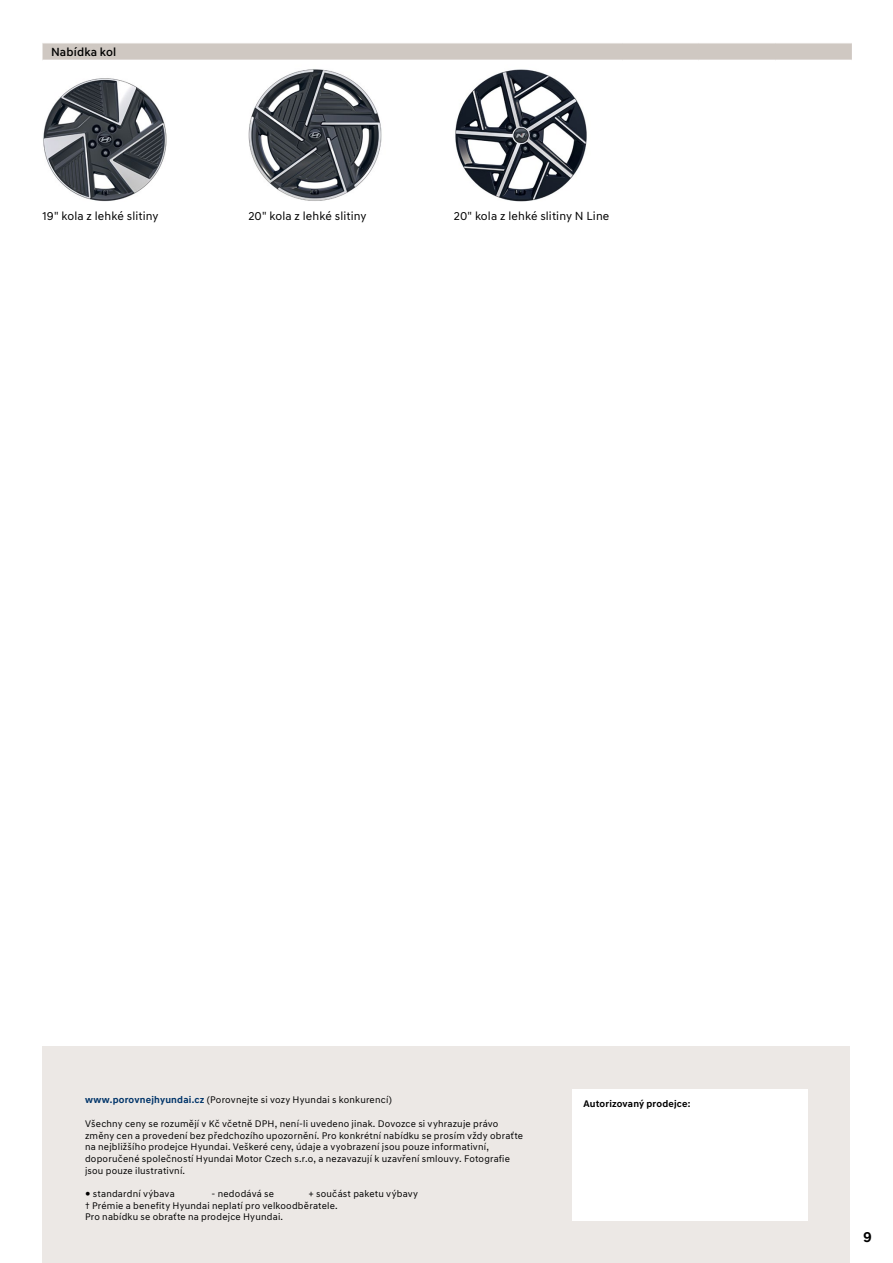
<style>
.page{position:relative;width:893px;height:1263px;background:#fff}
.page>*{position:absolute;margin:0;border:0;box-sizing:border-box;transform-origin:0 0}
.t1{font:700 15px "Hyundai Sans Text";color:#000}
.Tabulka_text{font:12px "Hyundai Sans Text";letter-spacing:.01em;color:#000}
.Tabulka_text-2{font:500 12px "Hyundai Sans Text";letter-spacing:.015em;color:#000}
.LegalLine{font:9.75px/11.7px "Hyundai Sans Text";letter-spacing:.02em;color:#000}
.LegalLine-2{font:700 9.75px "Hyundai Sans Text";letter-spacing:.02em;color:#000}
.s1{font-weight:700;color:#003469}
</style>
<div class="page">
<div style="left:43px;top:1046px;width:807px;height:217px;background:#ece8e5"></div>
<div style="left:573px;top:1089px;width:235px;height:131px;background:#fff"></div>
<img style="left:43px;top:78px;width:124px;height:123px">
<img style="left:248px;top:69px;width:134px;height:132px">
<img style="left:455px;top:69px;width:132px;height:133px">
<div style="left:43px;top:44px;width:809px;height:16px;background:#cfc8c2"></div>
<p class="Tabulka_text-2" style="left:51px;top:45px;width:67px">Nabídka kol</p>
<p class="Tabulka_text" style="left:43px;top:208px;width:118px">19" kola z lehké slitiny</p>
<p class="Tabulka_text" style="left:248px;top:208px;width:120px">20" kola z lehké slitiny</p>
<p class="Tabulka_text" style="left:454px;top:208px;width:157px">20" kola z lehké slitiny N Line</p>
<p class="LegalLine" style="left:85px;top:1094px;width:309px"><span class="s1">www.porovnejhyundai.cz</span> (Porovnejte si vozy Hyundai s konkurencí)</p>
<p class="LegalLine" style="left:85px;top:1118px;width:440px">Všechny ceny se rozumějí v Kč včetně DPH, není-li uvedeno jinak. Dovozce si vyhrazuje právo změny cen a provedení bez předchozího upozornění. Pro konkrétní nabídku se prosím vždy obraťte na nejbližšího prodejce Hyundai. Veškeré ceny, údaje a vyobrazení jsou pouze informativní, doporučené společností Hyundai Motor Czech s.r.o, a nezavazují k uzavření smlouvy. Fotografie jsou pouze ilustrativní.</p>
<p class="LegalLine" style="left:85px;top:1188px;width:91px">● standardní výbava</p>
<p class="LegalLine" style="left:211px;top:1188px;width:64px">- nedodává se</p>
<p class="LegalLine" style="left:308px;top:1188px;width:111px">+ součást paketu výbavy</p>
<p class="LegalLine" style="left:85px;top:1199px;width:254px">† Prémie a benefity Hyundai neplatí pro velkoodběratele.<br>Pro nabídku se obraťte na prodejce Hyundai.</p>
<p class="LegalLine-2" style="left:583px;top:1097px;width:108px">Autorizovaný prodejce:</p>
<h1 class="t1" style="left:863px;top:1227px;width:10px">9</h1>
</div>
